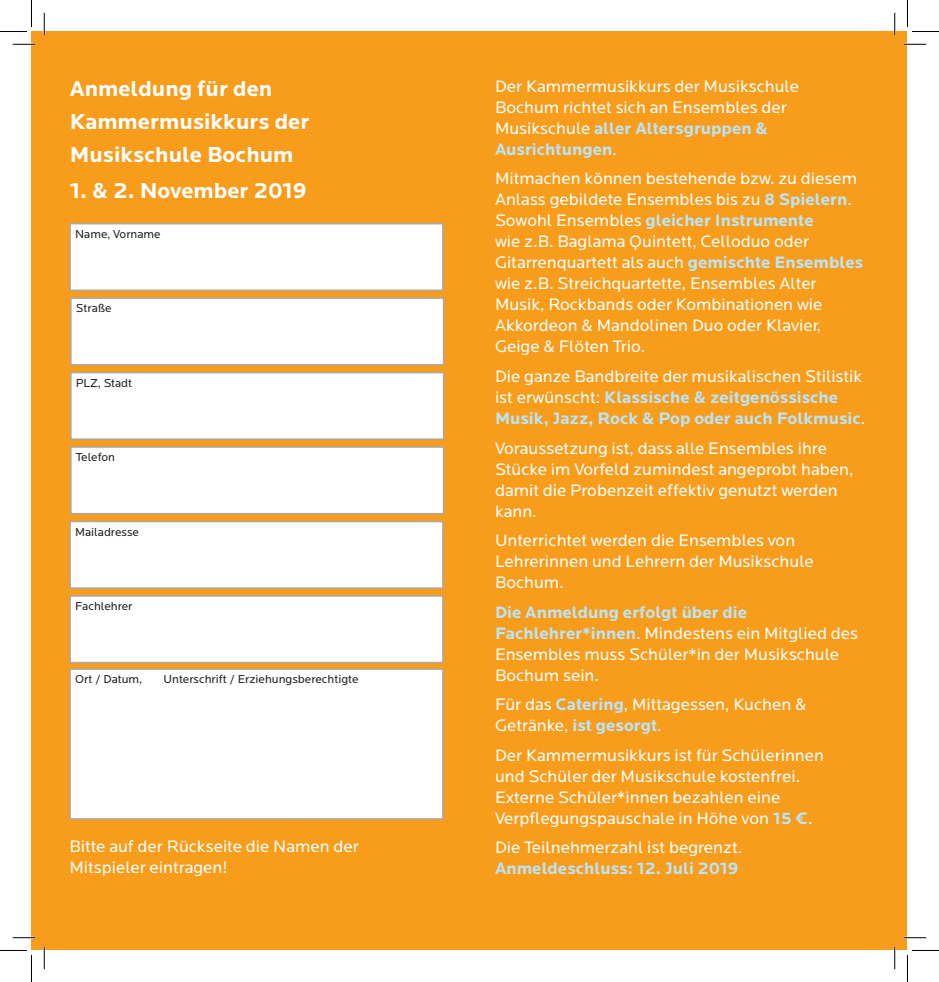
<style>
.page{position:relative;width:939px;height:982px;background:#fff}
.page>*{position:absolute;margin:0;border:0;box-sizing:border-box;transform-origin:0 0}
.t1{font:700 22.5px/33px "Locator";color:#fff}
.t2{font:17.25px/21px "Locator";color:#fff}
.t3{font:700 17.25px/21px "Locator";color:#b9e5fa}
.t4{font:12px "Locator";color:#231f20}
.s1{font-weight:700;color:#b9e5fa}
.s2{font-weight:400;color:#fff}
</style>
<div class="page">
<div style="left:32px;top:31px;width:875px;height:919px;background:#f89c1c"></div>
<div style="left:70px;top:224px;width:373px;height:66px;background:#fff"></div>
<div style="left:69px;top:223px;width:375px;height:68px;border:2px solid #a8a9ad"></div>
<div style="left:71px;top:298px;width:373px;height:67px;background:#fff"></div>
<div style="left:70px;top:297px;width:374px;height:68px;border:2px solid #a8a9ad"></div>
<div style="left:71px;top:372px;width:373px;height:67px;background:#fff"></div>
<div style="left:70px;top:372px;width:374px;height:68px;border:2px solid #a8a9ad"></div>
<div style="left:71px;top:447px;width:373px;height:66px;background:#fff"></div>
<div style="left:70px;top:446px;width:374px;height:68px;border:2px solid #a8a9ad"></div>
<div style="left:70px;top:521px;width:373px;height:67px;background:#fff"></div>
<div style="left:69px;top:520px;width:375px;height:69px;border:2px solid #a8a9ad"></div>
<div style="left:70px;top:596px;width:373px;height:66px;background:#fff"></div>
<div style="left:69px;top:595px;width:375px;height:68px;border:2px solid #a8a9ad"></div>
<div style="left:70px;top:669px;width:373px;height:149px;background:#fff"></div>
<div style="left:69px;top:668px;width:375px;height:151px;border:2px solid #a8a9ad"></div>
<hr style="left:13px;top:43px;width:22px;height:2px;background:#fff">
<hr style="left:904px;top:43px;width:22px;height:2px;background:#fff">
<hr style="left:13px;top:936px;width:22px;height:2px;background:#fff">
<hr style="left:904px;top:936px;width:22px;height:2px;background:#fff">
<hr style="left:43px;top:13px;width:2px;height:22px;background:#fff">
<hr style="left:43px;top:946px;width:2px;height:23px;background:#fff">
<hr style="left:894px;top:13px;width:2px;height:22px;background:#fff">
<hr style="left:894px;top:946px;width:2px;height:23px;background:#fff">
<svg style="left:13px;top:44px;width:22px;height:1px"></svg>
<svg style="left:904px;top:44px;width:22px;height:1px"></svg>
<svg style="left:13px;top:937px;width:22px;height:1px"></svg>
<svg style="left:904px;top:937px;width:22px;height:1px"></svg>
<svg style="left:44px;top:13px;width:1px;height:22px"></svg>
<svg style="left:44px;top:946px;width:1px;height:23px"></svg>
<svg style="left:894px;top:13px;width:1px;height:22px"></svg>
<svg style="left:894px;top:946px;width:1px;height:23px"></svg>
<svg style="left:0;top:0;width:32px;height:32px"></svg>
<svg style="left:0;top:950px;width:32px;height:31px"></svg>
<svg style="left:907px;top:0;width:32px;height:32px"></svg>
<svg style="left:907px;top:950px;width:32px;height:31px"></svg>
<h1 class="t1" style="left:70px;top:73px;width:241px">Anmeldung für den<br>Kammermusikkurs der<br>Musikschule Bochum</h1>
<h1 class="t1" style="left:70px;top:175px;width:239px">1. &amp; 2. November 2019</h1>
<p class="t4" style="left:75px;top:227px;width:87px">Name, Vorname</p>
<p class="t4" style="left:76px;top:302px;width:37px">Straße</p>
<p class="t4" style="left:76px;top:376px;width:58px">PLZ, Stadt</p>
<p class="t4" style="left:76px;top:451px;width:41px">Telefon</p>
<p class="t4" style="left:75px;top:525px;width:65px">Mailadresse</p>
<p class="t4" style="left:75px;top:599px;width:59px">Fachlehrer</p>
<p class="t4" style="left:75px;top:673px;width:69px">Ort / Datum,</p>
<p class="t4" style="left:163px;top:673px;width:197px">Unterschrift / Erziehungsberechtigte</p>
<p class="t2" style="left:69px;top:836px;width:291px">Bitte auf der Rückseite die Namen der<br>Mitspieler eintragen!</p>
<p class="t2" style="left:495px;top:76px;width:305px">Der Kammermusikkurs der Musikschule<br>Bochum richtet sich an Ensembles der<br>Musikschule <span class="s1">aller Altersgruppen &amp;<br>Ausrichtungen</span>.</p>
<p class="t2" style="left:495px;top:169px;width:370px">Mitmachen können bestehende bzw. zu diesem Anlass gebildete Ensembles bis zu <span class="s1">8 Spielern</span>.<br>Sowohl Ensembles <span class="s1">gleicher Instrumente<br></span>wie z.B. Baglama Quintett, Celloduo oder Gitarrenquartett als auch <span class="s1">gemischte Ensembles </span>wie z.B. Streichquartette, Ensembles Alter Musik, Rockbands oder Kombinationen wie Akkordeon &amp; Mandolinen Duo oder Klavier, Geige &amp; Flöten Trio.</p>
<p class="t3" style="left:495px;top:366px;width:372px"><span class="s2">Die ganze Bandbreite der musikalischen Stilistik ist erwünscht:</span> Klassische &amp; zeitgenössische<br>Musik, Jazz, Rock &amp; Pop oder auch Folkmusic<span class="s2">.</span></p>
<p class="t2" style="left:495px;top:438px;width:360px">Voraussetzung ist, dass alle Ensembles ihre Stücke im Vorfeld zumindest angeprobt haben, damit die Probenzeit effektiv genutzt werden kann.</p>
<p class="t2" style="left:495px;top:530px;width:320px">Unterrichtet werden die Ensembles von<br>Lehrerinnen und Lehrern der Musikschule<br>Bochum.</p>
<p class="t2" style="left:495px;top:601px;width:365px"><span class="s1">Die Anmeldung erfolgt über die Fachlehrer*innen</span>. Mindestens ein Mitglied des Ensembles muss Schüler*in der Musikschule Bochum sein.</p>
<p class="t2" style="left:495px;top:694px;width:313px">Für das <span class="s1">Catering</span>, Mittagessen, Kuchen &amp;<br>Getränke, <span class="s1">ist gesorgt</span>.</p>
<p class="t2" style="left:495px;top:744px;width:331px">Der Kammermusikkurs ist für Schülerinnen und Schüler der Musikschule kostenfrei.<br>Externe Schüler*innen bezahlen eine Verpflegungspauschale in Höhe von <span class="s1">15 €</span>.</p>
<p class="t2" style="left:495px;top:837px;width:249px">Die Teilnehmerzahl ist begrenzt.</p>
<p class="t3" style="left:495px;top:858px;width:245px">Anmeldeschluss: 12. Juli 2019</p>
</div>
